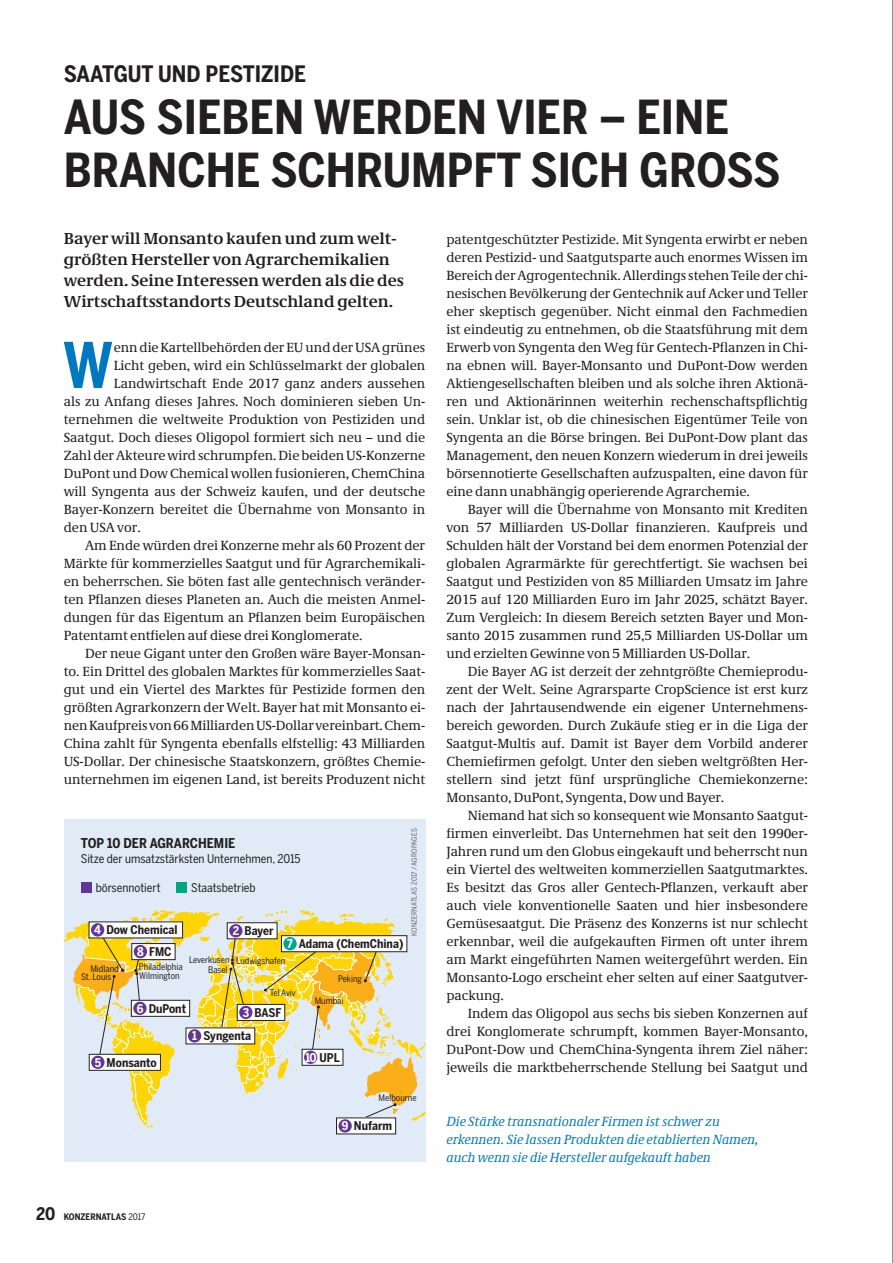
<style>
.page{position:relative;width:893px;height:1263px;background:#fff}
.page>*{position:absolute;margin:0;border:0;box-sizing:border-box;transform-origin:0 0}
.t1{font:700 62.1px "Benton Sans Cond";color:#0078c0}
.t2{font:700 46.5px/52.5px "Benton Sans Cond";color:#231f20}
.t3{font:700 22.5px "Benton Sans Cond";color:#231f20}
.t4{font:700 16.5px/21px "Neue Demos";color:#231f20}
.t5{font:13.5px/18px "Demos Pro";letter-spacing:-.005em;color:#231f20;text-align:justify}
.t6{font:italic 13.5px/18px "Demos Pro";letter-spacing:-.005em;color:#0078c0}
.t7{font:700 13.5px "Benton Sans Cond";color:#231f20}
.t8{font:700 12px/21.8px "Benton Sans Cond";color:#231f20}
.t9{font:12px "Benton Sans Cond";color:#231f20}
.t10{font:9px "Benton Sans Cond";color:#231f20}
.t11{font:700 9px "Benton Sans Cond";color:#231f20}
.t12{font:7.2px "Benton Sans Cond";letter-spacing:.015em;color:#636366}
.s1{color:#fff}
.s2{font-size:17.25px}
.s3{font-weight:400}
</style>
<div class="page">
<div style="left:64px;top:820px;width:361px;height:342px;background:#e1ebf7"></div>
<div style="left:81px;top:882px;width:10px;height:11px;background:#633695"></div>
<div style="left:176px;top:882px;width:11px;height:11px;background:#00a786"></div>
<div style="left:336px;top:1118px;width:60px;height:16px;background:#fff"></div>
<div style="left:338px;top:1119px;width:14px;height:13px;background:#633695;border-radius:50%"></div>
<svg style="left:64px;top:910px;width:361px;height:217px"></svg>
<div style="left:281px;top:936px;width:126px;height:16px;background:#fff"></div>
<div style="left:281px;top:935px;width:126px;height:17px;border:1px solid #231f20"></div>
<div style="left:283px;top:937px;width:14px;height:13px;background:#00a786;border-radius:50%"></div>
<div style="left:227px;top:923px;width:50px;height:16px;background:#fff"></div>
<div style="left:227px;top:922px;width:50px;height:17px;border:1px solid #231f20"></div>
<div style="left:229px;top:924px;width:13px;height:13px;background:#633695;border-radius:50%"></div>
<hr style="left:892px;top:0;width:1px;height:1263px;background:#231f20">
<h3 class="t3" style="left:64px;top:60px;width:244px">SAATGUT UND PESTIZIDE</h3>
<h2 class="t2" style="left:64px;top:92px;width:718px">AUS SIEBEN WERDEN VIER – EINE<br>BRANCHE SCHRUMPFT SICH GROSS</h2>
<p class="t4" style="left:64px;top:228px;width:341px">Bayer will Monsanto kaufen und zum welt&shy;größten Hersteller von Agrarchemikalien werden. Seine Interessen werden als die des Wirtschaftsstandorts Deutschland gelten.</p>
<h1 class="t1" style="left:63px;top:329px;width:52px">W</h1>
<p class="t5" style="left:114px;top:338px;width:313px">enn die Kartellbehörden der EU und der USA grünes</p>
<p class="t5" style="left:114px;top:356px;width:313px">Licht geben, wird ein Schlüsselmarkt der globalen</p>
<p class="t5" style="left:114px;top:374px;width:313px">Landwirtschaft Ende 2017 ganz anders aussehen</p>
<p class="t5" style="left:64px;top:392px;width:363px">als zu Anfang dieses Jahres. Noch dominieren sieben Un-</p>
<p class="t5" style="left:64px;top:410px;width:363px">ternehmen die weltweite Produktion von Pestiziden und</p>
<p class="t5" style="left:64px;top:428px;width:363px">Saatgut. Doch dieses Oligopol formiert sich neu – und die</p>
<p class="t5" style="left:64px;top:446px;width:363px">Zahl der Akteure wird schrumpfen. Die beiden US-Konzerne</p>
<p class="t5" style="left:64px;top:464px;width:363px">DuPont und Dow Chemical wollen fusionieren, ChemChina</p>
<p class="t5" style="left:64px;top:482px;width:363px">will Syngenta aus der Schweiz kaufen, und der deutsche</p>
<p class="t5" style="left:64px;top:500px;width:363px">Bayer-Konzern bereitet die Übernahme von Monsanto in</p>
<p class="t5" style="left:64px;top:518px;width:78px">den USA vor.</p>
<p class="t5" style="left:85px;top:536px;width:342px">Am Ende würden drei Konzerne mehr als 60 Prozent der</p>
<p class="t5" style="left:64px;top:554px;width:363px">Märkte für kommerzielles Saatgut und für Agrarchemikali-</p>
<p class="t5" style="left:64px;top:572px;width:363px">en beherrschen. Sie böten fast alle gentechnisch veränder-</p>
<p class="t5" style="left:64px;top:590px;width:363px">ten Pflanzen dieses Planeten an. Auch die meisten Anmel-</p>
<p class="t5" style="left:64px;top:608px;width:363px">dungen für das Eigentum an Pflanzen beim Europäischen</p>
<p class="t5" style="left:64px;top:626px;width:300px">Patentamt entfielen auf diese drei Konglomerate.</p>
<p class="t5" style="left:85px;top:644px;width:342px">Der neue Gigant unter den Großen wäre Bayer-Monsan-</p>
<p class="t5" style="left:64px;top:662px;width:363px">to. Ein Drittel des globalen Marktes für kommerzielles Saat-</p>
<p class="t5" style="left:64px;top:680px;width:363px">gut und ein Viertel des Marktes für Pestizide formen den</p>
<p class="t5" style="left:64px;top:698px;width:363px">größten Agrarkonzern der Welt. Bayer hat mit Monsanto ei-</p>
<p class="t5" style="left:64px;top:716px;width:363px">nen Kaufpreis von 66 Milliarden US-Dollar vereinbart. Chem-</p>
<p class="t5" style="left:64px;top:734px;width:363px">China zahlt für Syngenta ebenfalls elfstellig: 43 Milliarden</p>
<p class="t5" style="left:64px;top:752px;width:363px">US-Dollar. Der chinesische Staatskonzern, größtes Chemie-</p>
<p class="t5" style="left:64px;top:770px;width:363px">unternehmen im eigenen Land, ist bereits Produzent nicht</p>
<p class="t7" style="left:81px;top:835px;width:156px">TOP 10 DER AGRARCHEMIE</p>
<p class="t9" style="left:81px;top:852px;width:221px">Sitze der umsatzstärksten Unternehmen, 2015</p>
<p class="t9" style="left:96px;top:880px;width:66px">börsennotiert</p>
<p class="t9" style="left:191px;top:880px;width:66px">Staatsbetrieb</p>
<p class="t8" style="left:137px;top:919px;width:42px;text-indent:-43px"><span class="s1">4</span> Dow Chemical<br><span class="s1">8</span> FMC</p>
<p class="t8" style="left:233px;top:920px;width:42px"><span class="s1">2</span> Bayer</p>
<p class="t8" style="left:287px;top:933px;width:117px"><span class="s1">7</span> Adama (ChemChina)</p>
<p class="t10" style="left:189px;top:954px;width:42px">Leverkusen</p>
<p class="t10" style="left:236px;top:956px;width:51px">Ludwigshafen</p>
<p class="t10" style="left:270px;top:987px;width:28px">Tel Aviv</p>
<p class="t10" style="left:90px;top:963px;width:30px">Midland</p>
<p class="t10" style="left:139px;top:961px;width:45px">Philadelphia</p>
<p class="t10" style="left:208px;top:964px;width:21px">Basel</p>
<p class="t10" style="left:81px;top:971px;width:32px">St. Louis</p>
<p class="t10" style="left:139px;top:970px;width:42px">Wilmington</p>
<p class="t10" style="left:338px;top:973px;width:25px">Peking</p>
<p class="t10" style="left:315px;top:996px;width:30px">Mumbai</p>
<p class="t8" style="left:137px;top:998px;width:51px"><span class="s1">6</span> DuPont</p>
<p class="t8" style="left:243px;top:1002px;width:40px"><span class="s1">3</span> BASF</p>
<p class="t8" style="left:95px;top:1052px;width:64px"><span class="s1">5</span> Monsanto</p>
<p class="t8" style="left:192px;top:1025px;width:60px"><span class="s1">1</span> Syngenta</p>
<p class="t8" style="left:306px;top:1047px;width:36px"><span class="s1">10</span> UPL</p>
<p class="t12" style="left:410px;top:936px;width:109px;rotate:-90deg">KONZERNATLAS 2017 / AGROPAGES</p>
<p class="t10" style="left:378px;top:1092px;width:40px">Melbourne</p>
<p class="t11" style="left:36px;top:1212px;width:111px"><span class="s2">20</span> KONZERNATLAS <span class="s3">2017</span></p>
<p class="t8" style="left:342px;top:1115px;width:52px"><span class="s1">9</span> Nufarm</p>
<p class="t5" style="left:446px;top:230px;width:363px">patentgeschützter Pestizide. Mit Syngenta erwirbt er neben deren Pestizid- und Saatgutsparte auch enormes Wissen im Bereich der Agrogentechnik. Allerdings stehen Teile der chi&shy;nesischen Bevölkerung der Gentechnik auf Acker und Teller eher skeptisch gegenüber. Nicht einmal den Fachmedien ist eindeutig zu entnehmen, ob die Staatsführung mit dem Erwerb von Syngenta den Weg für Gentech-Pflanzen in Chi&shy;na ebnen will. Bayer-Monsanto und DuPont-Dow werden Aktiengesellschaften bleiben und als solche ihren Aktionä&shy;ren und Aktionärinnen weiterhin rechenschaftspflichtig sein. Unklar ist, ob die chinesischen Eigentümer Teile von Syngenta an die Börse bringen. Bei DuPont-Dow plant das Management, den neuen Konzern wiederum in drei jeweils börsennotierte Gesellschaften aufzuspalten, eine davon für eine dann unabhängig operierende Agrarchemie.</p>
<p class="t5" style="left:446px;top:500px;width:363px;text-indent:21px">Bayer will die Übernahme von Monsanto mit Krediten von 57 Milliarden US-Dollar finanzieren. Kaufpreis und Schulden hält der Vorstand bei dem enormen Potenzial der globalen Agrarmärkte für gerechtfertigt. Sie wachsen bei Saatgut und Pestiziden von 85 Milliarden Umsatz im Jahre 2015 auf 120 Milliarden Euro im Jahr 2025, schätzt Bayer.<br>Zum Vergleich: In diesem Bereich setzten Bayer und Mon&shy;santo 2015 zusammen rund 25,5 Milliarden US-Dollar um und erzielten Gewinne von 5 Milliarden US-Dollar.</p>
<p class="t5" style="left:446px;top:662px;width:363px;text-indent:21px">Die Bayer AG ist derzeit der zehntgrößte Chemieprodu&shy;zent der Welt. Seine Agrarsparte CropScience ist erst kurz nach der Jahrtausendwende ein eigener Unternehmens&shy;bereich geworden. Durch Zukäufe stieg er in die Liga der Saatgut-Multis auf. Damit ist Bayer dem Vorbild anderer Chemiefirmen gefolgt. Unter den sieben weltgrößten Her&shy;stellern sind jetzt fünf ursprüngliche Chemiekonzerne:<br>Monsanto, DuPont, Syngenta, Dow und Bayer.</p>
<p class="t5" style="left:446px;top:806px;width:363px;text-indent:21px">Niemand hat sich so konsequent wie Monsanto Saatgut&shy;firmen einverleibt. Das Unternehmen hat seit den 1990er-Jahren rund um den Globus eingekauft und beherrscht nun ein Viertel des weltweiten kommerziellen Saatgutmarktes.<br>Es besitzt das Gros aller Gentech-Pflanzen, verkauft aber auch viele konventionelle Saaten und hier insbesondere Gemüsesaatgut. Die Präsenz des Konzerns ist nur schlecht erkennbar, weil die aufgekauften Firmen oft unter ihrem am Markt eingeführten Namen weitergeführt werden. Ein Monsanto-Logo erscheint eher selten auf einer Saatgutver&shy;packung.</p>
<p class="t5" style="left:446px;top:1004px;width:363px;text-indent:21px">Indem das Oligopol aus sechs bis sieben Konzernen auf drei Konglomerate schrumpft, kommen Bayer-Monsanto, DuPont-Dow und ChemChina-Syngenta ihrem Ziel näher: jeweils die marktbeherrschende Stellung bei Saatgut und</p>
<p class="t6" style="left:446px;top:1112px;width:314px">Die Stärke transnationaler Firmen ist schwer zu erkennen. Sie lassen Produkten die etablierten Namen, auch wenn sie die Hersteller aufgekauft haben</p>
</div>
